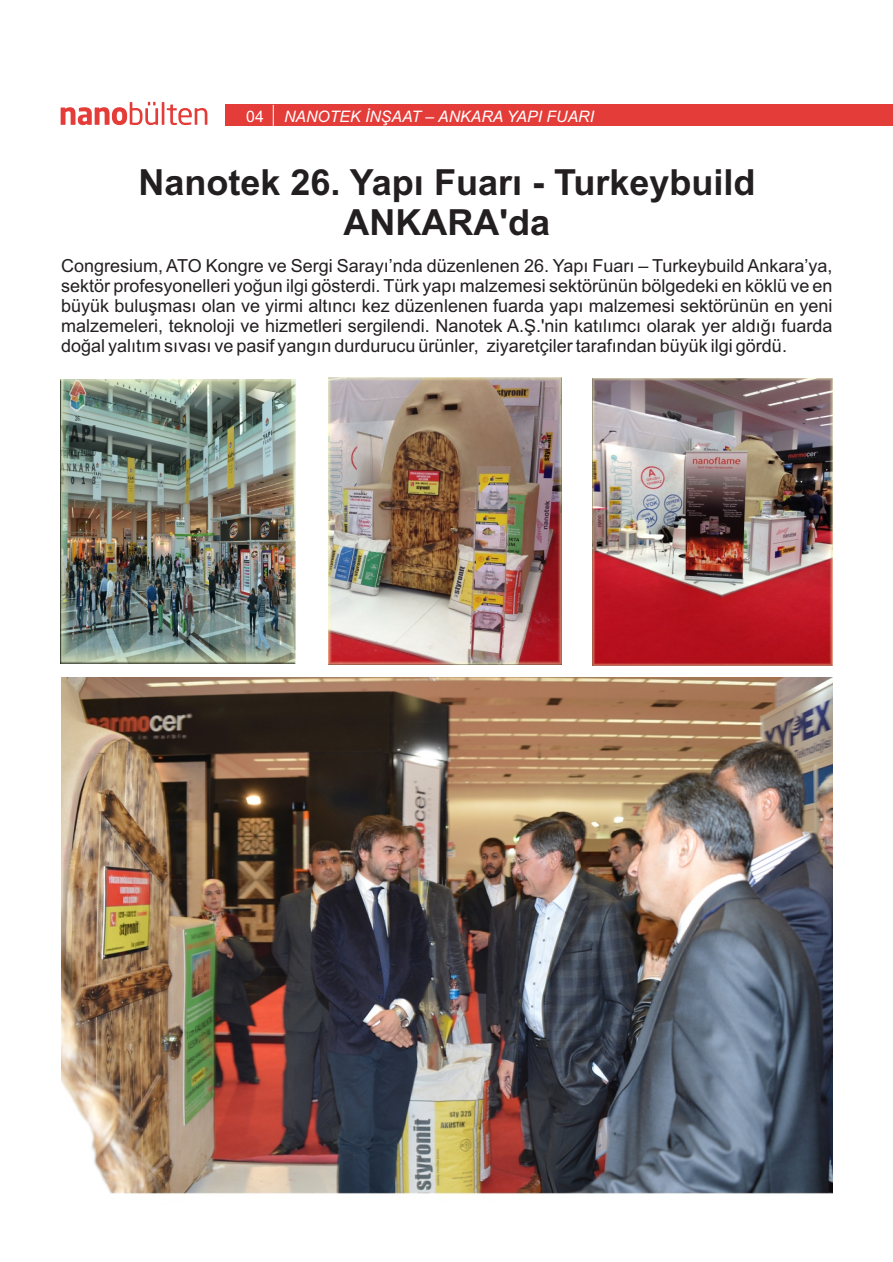
<style>
.page{position:relative;width:893px;height:1262px;background:#fff}
.page>*{position:absolute;margin:0;border:0;box-sizing:border-box;transform-origin:0 0}
.t1{font:700 36px/40.2px "Arial";color:#231f20;text-align:center}
.t2{font:18px/20.1px "Arial";color:#231f20;text-align:justify}
.t3{font:italic 15.9px "Arial";color:#fff}
.t4{font:15.9px "Arial";color:#fff}
</style>
<div class="page">
<div style="left:225px;top:105px;width:668px;height:21px;background:#e43c39"></div>
<svg style="left:61px;top:102px;width:97px;height:23px"></svg>
<hr style="left:162px;top:102px;width:2px;height:23px;background:#e43c39">
<svg style="left:167px;top:104px;width:40px;height:21px"></svg>
<svg style="left:273px;top:105px;width:1px;height:21px"></svg>
<img style="left:61px;top:379px;width:234px;height:284px">
<img style="left:592px;top:378px;width:240px;height:287px">
<img style="left:328px;top:378px;width:233px;height:286px">
<img style="left:61px;top:678px;width:771px;height:517px">
<p class="t4" style="left:246px;top:110px;width:19px">04</p>
<p class="t3" style="left:284px;top:110px;width:311px">NANOTEK İNŞAAT – ANKARA YAPI FUARI</p>
<h1 class="t1" style="left:138px;top:165px;width:618px">Nanotek 26. Yapı Fuarı - Turkeybuild<br>ANKARA'da</h1>
<p class="t2" style="left:61px;top:257px;width:772px">Congresium, ATO Kongre ve Sergi Sarayı’nda düzenlenen 26. Yapı Fuarı – Turkeybuild Ankara’ya, sektör profesyonelleri yoğun ilgi gösterdi. Türk yapı malzemesi sektörünün bölgedeki en köklü ve en büyük buluşması olan ve yirmi altıncı kez düzenlenen fuarda yapı malzemesi sektörünün en yeni malzemeleri, teknoloji ve hizmetleri sergilendi. Nanotek A.Ş.'nin katılımcı olarak yer aldığı fuarda doğal yalıtım sıvası ve pasif yangın durdurucu ürünler, ziyaretçiler tarafından büyük ilgi gördü.</p>
</div>
